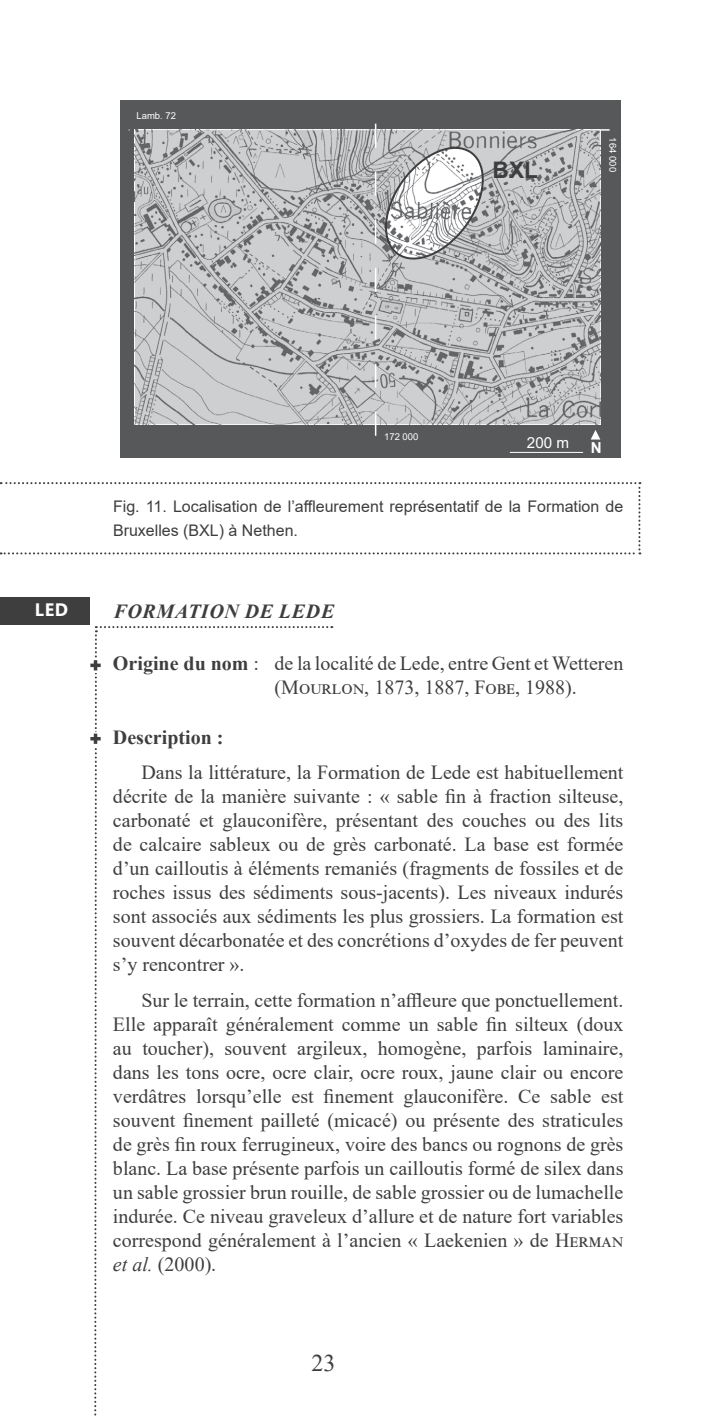
<style>
.page{position:relative;width:709px;height:1417px;background:#fff}
.page>*{position:absolute;margin:0;border:0;box-sizing:border-box;transform-origin:0 0}
.t1{font:24px "Times New Roman";color:#3e3e3f}
.t2{font:700 22.8px "Arial";color:#3e3e3f}
.t3{font:20px/24px "Times New Roman";color:#3e3e3f;text-align:justify}
.t4{font:italic 700 20px "Times New Roman";letter-spacing:.035em;color:#3e3e3f}
.t5{font:700 20px "Times New Roman";color:#3e3e3f}
.t6{font:700 18px "Ebrima";color:#fff}
.t7{font:16px/24px "Arial";color:#3e3e3f}
.t8{font:15.2px "Arial";color:#fff}
.t9{font:700 15.2px "Arial";color:#fff}
.t10{font:9.4px "Arial";color:#fff}
.s1{font-weight:700}
.s2{font-style:italic}
</style>
<div class="page">
<div style="left:121px;top:101px;width:500px;height:357px;background:#57585a"></div>
<hr style="left:510px;top:452px;width:73px;height:1px;background:#fff">
<svg style="left:129px;top:123px;width:480px;height:316px;background:#b0b1b3"></svg>
<svg style="left:1px;top:482px;width:639px;height:72px"></svg>
<div style="left:0;top:597px;width:89px;height:27px;background:#3e3e3f"></div>
<svg style="left:90px;top:626px;width:242px;height:790px"></svg>
<p class="t10" style="left:136px;top:109px;width:41px">Lamb. 72</p>
<p class="t2" style="left:492px;top:154px;width:47px">BXL</p>
<p class="t10" style="left:619px;top:137px;width:36px;rotate:90deg">164 000</p>
<p class="t6" style="left:35px;top:596px;width:35px">LED</p>
<p class="t10" style="left:384px;top:430px;width:36px">172 000</p>
<p class="t8" style="left:527px;top:432px;width:44px">200 m</p>
<p class="t9" style="left:590px;top:437px;width:12px">N</p>
<p class="t7" style="left:113px;top:494px;width:512px">Fig. 11. Localisation de l’affleurement représentatif de la Formation de<br>Bruxelles (BXL) à Nethen.</p>
<p class="t4" style="left:113px;top:597px;width:222px">FORMATION DE LEDE</p>
<p class="t3" style="left:275px;top:651px;width:350px;text-indent:-162px"><span class="s1">Origine du nom</span> : de la localité de Lede, entre Gent et Wetteren (Mourlon, 1873, 1887, Fobe, 1988).</p>
<p class="t5" style="left:113px;top:722px;width:112px">Description :</p>
<p class="t3" style="left:113px;top:760px;width:512px;text-indent:28px">Dans la littérature, la Formation de Lede est habituellement décrite de la manière suivante : « sable fin à fraction silteuse, carbonaté et glauconifère, présentant des couches ou des lits de calcaire sableux ou de grès carbonaté. La base est formée d’un cailloutis à éléments remaniés (fragments de fossiles et de roches issus des sédiments sous-jacents). Les niveaux indurés sont associés aux sédiments les plus grossiers. La formation est souvent décarbonatée et des concrétions d’oxydes de fer peuvent s’y rencontrer ».</p>
<p class="t3" style="left:113px;top:987px;width:512px;text-indent:28px">Sur le terrain, cette formation n’affleure que ponctuellement.<br>Elle apparaît généralement comme un sable fin silteux (doux au toucher), souvent argileux, homogène, parfois laminaire, dans les tons ocre, ocre clair, ocre roux, jaune clair ou encore verdâtres lorsqu’elle est finement glauconifère. Ce sable est souvent finement pailleté (micacé) ou présente des straticules de grès fin roux ferrugineux, voire des bancs ou rognons de grès blanc. La base présente parfois un cailloutis formé de silex dans un sable grossier brun rouille, de sable grossier ou de lumachelle indurée. Ce niveau graveleux d’allure et de nature fort variables correspond généralement à l’ancien « Laekenien » de Herman <span class="s2">et al.</span> (2000).</p>
<p class="t1" style="left:311px;top:1345px;width:25px">23</p>
</div>
